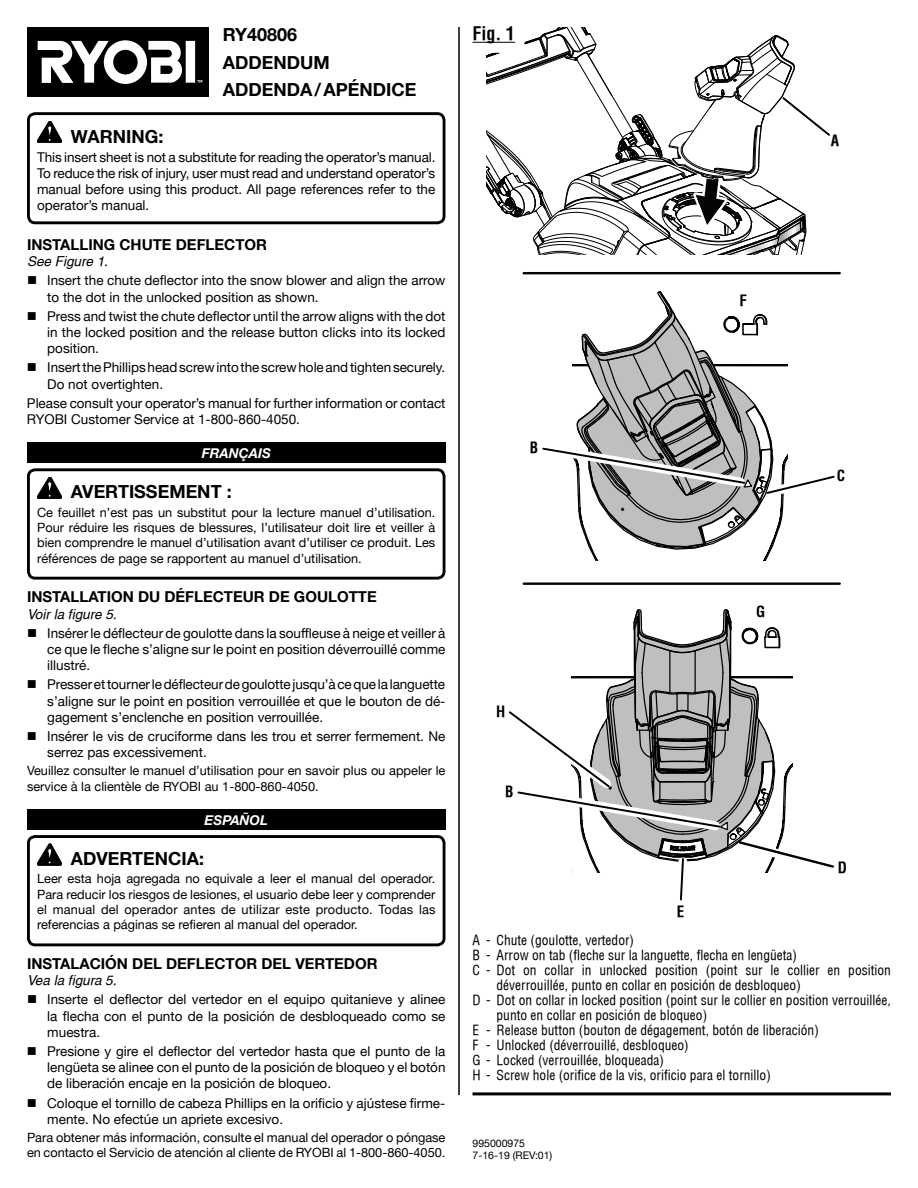
<style>
.page{position:relative;width:918px;height:1188px;background:#fff}
.page>*{position:absolute;margin:0;border:0;box-sizing:border-box;transform-origin:0 0}
.Warning{font:700 18px "Helvetica Neue";color:#000}
.t1{font:700 condensed 18px "Helvetica";color:#000}
.Heading_2_w_figure{font:700 15px "Helvetica Neue";color:#000}
.callouts{font:700 condensed 15px "Helvetica";color:#000}
.bullets{font:13.5px/16.2px "Helvetica Neue";color:#000;text-align:justify}
.captions{font:13.5px/15px "Helvetica Condensed";color:#000}
.Warning_text{font:13.5px/16.2px "Helvetica Neue";color:#000;text-align:justify}
.Body_text{font:13.5px/16.2px "Helvetica Neue";letter-spacing:-.005em;color:#000}
.See_figure{font:italic 13.5px "Helvetica";color:#000}
.Warning_text-2{font:italic 700 13.5px "Helvetica Neue";color:#fff}
.Warning_text-3{font:12.75px/15.3px "Helvetica Neue";color:#000;text-align:justify}
.Body_text-2{font:12.75px/15.3px "Helvetica Neue";color:#000}
.t2{font:10.5px "Helvetica Neue";color:#000}
</style>
<div class="page">
<svg style="left:37px;top:121px;width:25px;height:22px"></svg>
<div style="left:27px;top:27px;width:182px;height:69px;background:#000"></div>
<div style="left:186px;top:41px;width:9px;height:42px;background:#fff"></div>
<svg style="left:38px;top:40px;width:144px;height:44px"></svg>
<svg style="left:197px;top:80px;width:5px;height:3px"></svg>
<hr style="left:472px;top:42px;width:43px;height:1px;background:#000">
<div style="left:27px;top:112px;width:418px;height:112px;border:3px solid #000;border-radius:7px"></div>
<hr style="left:524px;top:272px;width:316px;height:2px;background:#000">
<hr style="left:524px;top:582px;width:316px;height:3px;background:#000">
<svg style="left:486px;top:27px;width:350px;height:874px"></svg>
<svg style="left:37px;top:477px;width:25px;height:22px"></svg>
<div style="left:27px;top:468px;width:418px;height:112px;border:3px solid #000;border-radius:7px"></div>
<svg style="left:37px;top:844px;width:25px;height:21px"></svg>
<div style="left:27px;top:835px;width:418px;height:111px;border:3px solid #000;border-radius:7px"></div>
<hr style="left:472px;top:1092px;width:419px;height:3px;background:#000">
<hr style="left:458px;top:27px;width:2px;height:1068px;background:#000">
<div style="left:27px;top:443px;width:419px;height:20px;background:#000"></div>
<div style="left:27px;top:810px;width:419px;height:20px;background:#000"></div>
<p class="Warning" style="left:223px;top:24px;width:76px">RY40806</p>
<p class="Warning" style="left:223px;top:51px;width:109px">ADDENDUM</p>
<p class="Warning" style="left:223px;top:79px;width:195px">ADDENDA/APÉNDICE</p>
<p class="Warning" style="left:71px;top:125px;width:94px">WARNING:</p>
<p class="Warning_text" style="left:37px;top:149px;width:400px">This insert sheet is not a substitute for reading the operator’s manual.<br>To reduce the risk of injury, user must read and understand operator’s manual before using this product. All page references refer to the operator’s manual.</p>
<p class="Heading_2_w_figure" style="left:27px;top:235px;width:242px">INSTALLING CHUTE DEFLECTOR</p>
<p class="See_figure" style="left:27px;top:254px;width:83px">See Figure 1.</p>
<p class="bullets" style="left:47px;top:272px;width:400px;text-indent:-20px">■ Insert the chute deflector into the snow blower and align the arrow to the dot in the unlocked position as shown.</p>
<p class="bullets" style="left:47px;top:308px;width:400px;text-indent:-20px">■ Press and twist the chute deflector until the arrow aligns with the dot in the locked position and the release button clicks into its locked position.</p>
<p class="bullets" style="left:47px;top:359px;width:400px;text-indent:-20px">■ Insert the Phillips head screw into the screw hole and tighten securely.<br>Do not overtighten.</p>
<p class="Body_text" style="left:27px;top:395px;width:420px">Please consult your operator’s manual for further information or contact<br>RYOBI Customer Service at 1-800-860-4050.</p>
<p class="Warning_text-2" style="left:202px;top:445px;width:70px">FRANÇAIS</p>
<p class="Warning" style="left:71px;top:481px;width:162px">AVERTISSEMENT :</p>
<p class="Warning_text-3" style="left:37px;top:504px;width:400px">Ce feuillet n’est pas un substitut pour la lecture manuel d’utilisation.<br>Pour réduire les risques de blessures, l’utilisateur doit lire et veiller à bien comprendre le manuel d’utilisation avant d’utiliser ce produit. Les références de page se rapportent au manuel d’utilisation.</p>
<p class="Heading_2_w_figure" style="left:27px;top:588px;width:351px">INSTALLATION DU DÉFLECTEUR DE GOULOTTE</p>
<p class="See_figure" style="left:27px;top:606px;width:91px">Voir la figure 5.</p>
<p class="bullets" style="left:47px;top:625px;width:400px;text-indent:-20px">■ Insérer le déflecteur de goulotte dans la souffleuse à neige et veiller à ce que le fleche s’aligne sur le point en position déverrouillé comme illustré.</p>
<p class="bullets" style="left:47px;top:676px;width:400px;text-indent:-20px">■ Presser et tourner le déflecteur de goulotte jusqu’à ce que la languette s’aligne sur le point en position verrouillée et que le bouton de dé&shy;gagement s’enclenche en position verrouillée.</p>
<p class="bullets" style="left:47px;top:728px;width:400px;text-indent:-20px">■ Insérer le vis de cruciforme dans les trou et serrer fermement. Ne serrez pas excessivement.</p>
<p class="Body_text-2" style="left:27px;top:763px;width:420px">Veuillez consulter le manuel d’utilisation pour en savoir plus ou appeler le service à la clientèle de RYOBI au 1-800-860-4050.</p>
<p class="Warning_text-2" style="left:205px;top:812px;width:65px">ESPAÑOL</p>
<p class="Warning" style="left:71px;top:848px;width:135px">ADVERTENCIA:</p>
<p class="Warning_text-3" style="left:37px;top:871px;width:400px">Leer esta hoja agregada no equivale a leer el manual del operador.<br>Para reducir los riesgos de lesiones, el usuario debe leer y comprender el manual del operador antes de utilizar este producto. Todas las referencias a páginas se refieren al manual del operador.</p>
<p class="Heading_2_w_figure" style="left:27px;top:954px;width:352px">INSTALACIÓN DEL DEFLECTOR DEL VERTEDOR</p>
<p class="See_figure" style="left:27px;top:973px;width:91px">Vea la figura 5.</p>
<p class="bullets" style="left:47px;top:991px;width:400px;text-indent:-20px">■ Inserte el deflector del vertedor en el equipo quitanieve y alinee la flecha con el punto de la posición de desbloqueado como se muestra.</p>
<p class="bullets" style="left:47px;top:1043px;width:400px;text-indent:-20px">■ Presione y gire el deflector del vertedor hasta que el punto de la lengüeta se alinee con el punto de la posición de bloqueo y el botón de liberación encaje en la posición de bloqueo.</p>
<p class="bullets" style="left:47px;top:1095px;width:400px;text-indent:-20px">■ Coloque el tornillo de cabeza Phillips en la orificio y ajústese firme&shy;mente. No efectúe un apriete excesivo.</p>
<p class="Body_text-2" style="left:27px;top:1130px;width:420px">Para obtener más información, consulte el manual del operador o póngase en contacto el Servicio de atención al cliente de RYOBI al 1-800-860-4050.</p>
<p class="t1" style="left:472px;top:23px;width:44px">Fig. 1</p>
<p class="callouts" style="left:530px;top:438px;width:10px">B</p>
<p class="callouts" style="left:496px;top:702px;width:11px">H</p>
<p class="callouts" style="left:505px;top:782px;width:10px">B</p>
<p class="callouts" style="left:740px;top:291px;width:9px">F</p>
<p class="callouts" style="left:756px;top:602px;width:11px">G</p>
<p class="callouts" style="left:831px;top:131px;width:10px">A</p>
<p class="callouts" style="left:837px;top:466px;width:10px">C</p>
<p class="callouts" style="left:677px;top:902px;width:9px">E</p>
<p class="callouts" style="left:838px;top:858px;width:11px">D</p>
<p class="captions" style="left:472px;top:933px;width:163px">A - Chute (goulotte, vertedor)</p>
<p class="captions" style="left:472px;top:948px;width:326px">B - Arrow on tab (fleche sur la languette, flecha en lengüeta)</p>
<p class="captions" style="left:496px;top:963px;width:396px;text-indent:-24px">C - Dot on collar in unlocked position (point sur le collier en position déverrouillée, punto en collar en posición de desbloqueo)</p>
<p class="captions" style="left:496px;top:993px;width:396px;text-indent:-24px">D - Dot on collar in locked position (point sur le collier en position verrouillée, punto en collar en posición de bloqueo)</p>
<p class="captions" style="left:472px;top:1023px;width:348px">E - Release button (bouton de dégagement, botón de liberación)</p>
<p class="captions" style="left:472px;top:1038px;width:218px">F - Unlocked (déverrouillé, desbloqueo)</p>
<p class="captions" style="left:472px;top:1053px;width:193px">G - Locked (verrouillée, bloqueada)</p>
<p class="captions" style="left:472px;top:1068px;width:300px">H - Screw hole (orifice de la vis, orificio para el tornillo)</p>
<p class="t2" style="left:472px;top:1137px;width:54px">995000975</p>
<p class="t2" style="left:472px;top:1149px;width:81px">7-16-19 (REV:01)</p>
</div>
